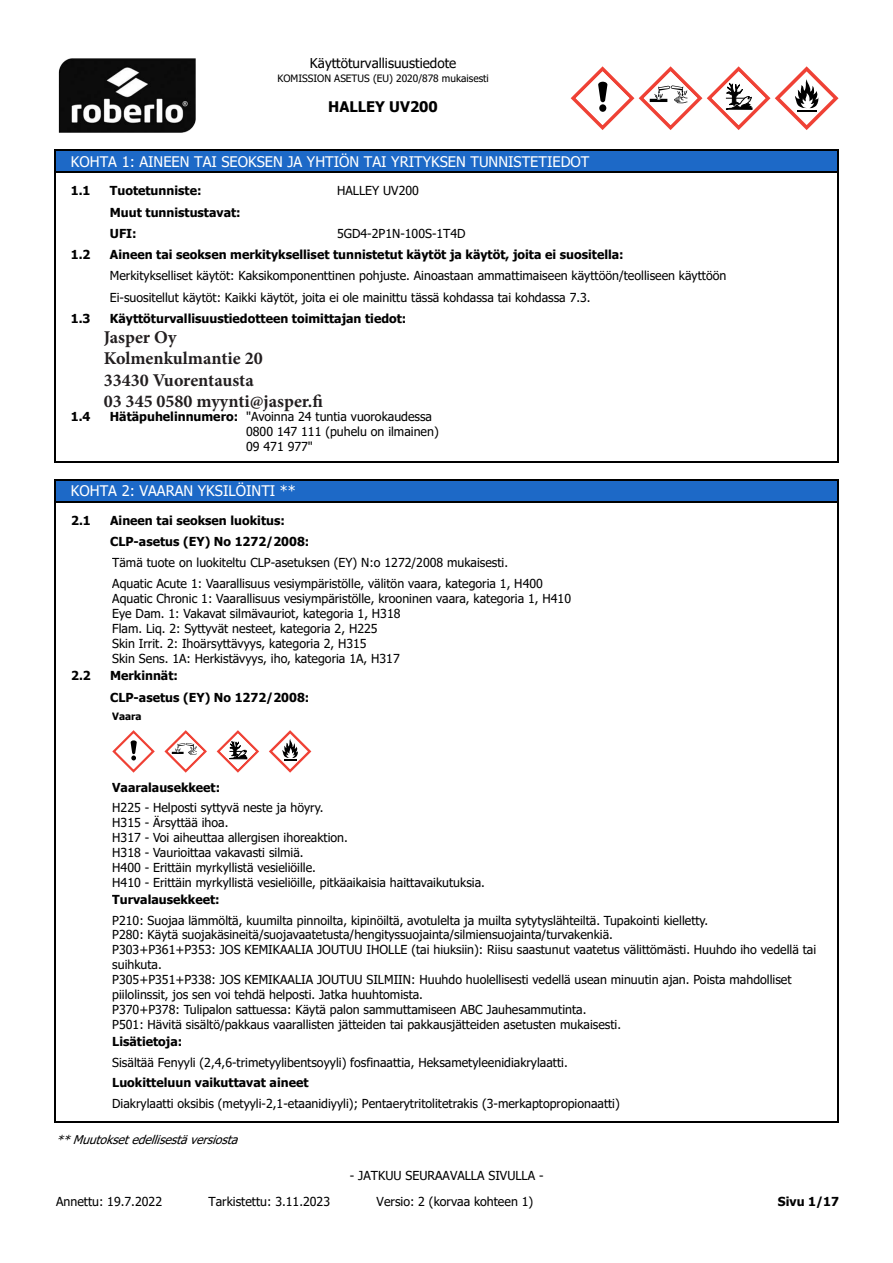
<style>
.page{position:relative;width:893px;height:1263px;background:#fff}
.page>*{position:absolute;margin:0;border:0;box-sizing:border-box;transform-origin:0 0}
.t1{font:700 18px "Minion Pro";color:#231f20}
.t2{font:14.7px "Tahoma";color:#fff}
.t3{font:700 14.7px "Tahoma";color:#000}
.t4{font:13.5px "Tahoma";color:#000}
.t5{font:12.3px/15px "Tahoma";color:#000}
.t6{font:700 12.3px/21.3px "Tahoma";color:#000}
.t7{font:italic 12px "Tahoma";color:#000}
.t8{font:10.2px "Tahoma";color:#000}
.t9{font:700 10.2px "Tahoma";color:#000}
.s1{font-weight:700}
.s2{font-weight:400}
</style>
<div class="page">
<img style="left:58px;top:58px;width:138px;height:75px">
<svg style="left:571px;top:66px;width:267px;height:64px"></svg>
<div style="left:71px;top:150px;width:768px;height:23px;background:#1d69c7"></div>
<hr style="left:71px;top:150px;width:768px;height:1px;background:#000">
<hr style="left:71px;top:172px;width:768px;height:1px;background:#000">
<svg style="left:54px;top:150px;width:17px;height:182px"></svg>
<svg style="left:838px;top:151px;width:1px;height:181px"></svg>
<hr style="left:54px;top:332px;width:1px;height:77px;background:#000">
<hr style="left:838px;top:332px;width:1px;height:77px;background:#000">
<hr style="left:54px;top:409px;width:1px;height:47px;background:#000">
<hr style="left:838px;top:409px;width:1px;height:47px;background:#000">
<hr style="left:54px;top:461px;width:785px;height:1px;background:#000">
<div style="left:71px;top:479px;width:768px;height:23px;background:#1d69c7"></div>
<hr style="left:71px;top:479px;width:768px;height:1px;background:#000">
<hr style="left:71px;top:501px;width:768px;height:1px;background:#000">
<svg style="left:54px;top:479px;width:17px;height:97px"></svg>
<svg style="left:838px;top:480px;width:1px;height:96px"></svg>
<hr style="left:54px;top:576px;width:1px;height:92px;background:#000">
<hr style="left:838px;top:576px;width:1px;height:92px;background:#000">
<svg style="left:112px;top:730px;width:43px;height:43px"></svg>
<svg style="left:164px;top:730px;width:43px;height:43px"></svg>
<svg style="left:217px;top:730px;width:42px;height:43px"></svg>
<svg style="left:269px;top:730px;width:42px;height:43px"></svg>
<svg style="left:54px;top:668px;width:1px;height:62px"></svg>
<svg style="left:838px;top:668px;width:1px;height:62px"></svg>
<hr style="left:54px;top:730px;width:1px;height:49px;background:#000">
<hr style="left:838px;top:730px;width:1px;height:49px;background:#000">
<svg style="left:54px;top:779px;width:1px;height:21px"></svg>
<svg style="left:838px;top:779px;width:1px;height:21px"></svg>
<hr style="left:54px;top:800px;width:1px;height:92px;background:#000">
<hr style="left:838px;top:800px;width:1px;height:92px;background:#000">
<svg style="left:54px;top:892px;width:1px;height:20px"></svg>
<svg style="left:838px;top:892px;width:1px;height:20px"></svg>
<hr style="left:54px;top:912px;width:1px;height:122px;background:#000">
<hr style="left:838px;top:912px;width:1px;height:122px;background:#000">
<svg style="left:54px;top:1034px;width:1px;height:87px"></svg>
<svg style="left:838px;top:1034px;width:1px;height:87px"></svg>
<hr style="left:54px;top:1121px;width:785px;height:1px;background:#000">
<p class="t4" style="left:310px;top:54px;width:148px">Käyttöturvallisuustiedote</p>
<p class="t8" style="left:277px;top:71px;width:213px">KOMISSION ASETUS (EU) 2020/878 mukaisesti</p>
<p class="t3" style="left:328px;top:96px;width:111px">HALLEY UV200</p>
<p class="t2" style="left:71px;top:152px;width:520px">KOHTA 1: AINEEN TAI SEOKSEN JA YHTIÖN TAI YRITYKSEN TUNNISTETIEDOT</p>
<p class="t6" style="left:71px;top:181px;width:21px">1.1</p>
<p class="t6" style="left:110px;top:181px;width:93px">Tuotetunniste:</p>
<p class="t5" style="left:337px;top:184px;width:83px">HALLEY UV200</p>
<p class="t6" style="left:110px;top:202px;width:132px">Muut tunnistustavat:<br>UFI:</p>
<p class="t5" style="left:337px;top:226px;width:130px">5GD4-2P1N-100S-1T4D</p>
<p class="t6" style="left:71px;top:244px;width:21px">1.2</p>
<p class="t5" style="left:110px;top:245px;width:618px;line-height:21.3px"><span class="s1">Aineen tai seoksen merkitykselliset tunnistetut käytöt ja käytöt, joita ei suositella:<br></span>Merkitykselliset käytöt: Kaksikomponenttinen pohjuste. Ainoastaan ammattimaiseen käyttöön/teolliseen käyttöön<br>Ei-suositellut käytöt: Kaikki käytöt, joita ei ole mainittu tässä kohdassa tai kohdassa 7.3.</p>
<p class="t6" style="left:71px;top:308px;width:21px">1.3</p>
<p class="t6" style="left:110px;top:308px;width:298px">Käyttöturvallisuustiedotteen toimittajan tiedot:<br><span class="s2">Roberlo S.A.U.</span></p>
<p class="t5" style="left:110px;top:348px;width:154px">Ctra. Nacional II, Km. 706,5</p>
<p class="t5" style="left:110px;top:393px;width:106px">msds@roberlo.com</p>
<p class="t6" style="left:71px;top:406px;width:21px">1.4</p>
<p class="t5" style="left:246px;top:410px;width:194px;text-indent:-136px"><span class="s1">Hätäpuhelinnumero:</span> "Avoinna 24 tuntia vuorokaudessa<br>0800 147 111 (puhelu on ilmainen)<br>09 471 977"</p>
<p class="t2" style="left:71px;top:481px;width:226px">KOHTA 2: VAARAN YKSILÖINTI **</p>
<p class="t6" style="left:71px;top:510px;width:21px">2.1</p>
<p class="t5" style="left:110px;top:510px;width:434px;line-height:21.3px"><span class="s1">Aineen tai seoksen luokitus:<br>CLP-asetus (EY) No 1272/2008:<br></span>Tämä tuote on luokiteltu CLP-asetuksen (EY) N:o 1272/2008 mukaisesti.<br>Aquatic Acute 1: Vaarallisuus vesiympäristölle, välitön vaara, kategoria 1, H400</p>
<p class="t5" style="left:112px;top:592px;width:460px">Aquatic Chronic 1: Vaarallisuus vesiympäristölle, krooninen vaara, kategoria 1, H410<br>Eye Dam. 1: Vakavat silmävauriot, kategoria 1, H318<br>Flam. Liq. 2: Syttyvät nesteet, kategoria 2, H225<br>Skin Irrit. 2: Ihoärsyttävyys, kategoria 2, H315<br>Skin Sens. 1A: Herkistävyys, iho, kategoria 1A, H317</p>
<p class="t6" style="left:71px;top:666px;width:21px">2.2</p>
<p class="t6" style="left:110px;top:666px;width:201px">Merkinnät:<br>CLP-asetus (EY) No 1272/2008:</p>
<p class="t9" style="left:112px;top:709px;width:31px">Vaara</p>
<p class="t1" style="left:104px;top:324px;width:74px">Jasper Oy</p>
<p class="t1" style="left:104px;top:346px;width:160px">Kolmenkulmantie 20</p>
<p class="t1" style="left:104px;top:367px;width:152px">33430 Vuorentausta</p>
<p class="t1" style="left:104px;top:389px;width:221px">03 345 0580 myynti@jasper.fi</p>
<p class="t5" style="left:112px;top:778px;width:213px;line-height:20.4px"><span class="s1">Vaaralausekkeet:<br></span>H225 - Helposti syttyvä neste ja höyry.</p>
<p class="t5" style="left:112px;top:816px;width:374px">H315 - Ärsyttää ihoa.<br>H317 - Voi aiheuttaa allergisen ihoreaktion.<br>H318 - Vaurioittaa vakavasti silmiä.<br>H400 - Erittäin myrkyllistä vesieliöille.<br>H410 - Erittäin myrkyllistä vesieliöille, pitkäaikaisia haittavaikutuksia.</p>
<p class="t5" style="left:112px;top:890px;width:597px;line-height:20.4px"><span class="s1">Turvalausekkeet:<br></span>P210: Suojaa lämmöltä, kuumilta pinnoilta, kipinöiltä, avotulelta ja muilta sytytyslähteiltä. Tupakointi kielletty.</p>
<p class="t5" style="left:112px;top:928px;width:705px">P280: Käytä suojakäsineitä/suojavaatetusta/hengityssuojainta/silmiensuojainta/turvakenkiä.<br>P303+P361+P353: JOS KEMIKAALIA JOUTUU IHOLLE (tai hiuksiin): Riisu saastunut vaatetus välittömästi. Huuhdo iho vedellä tai suihkuta.<br>P305+P351+P338: JOS KEMIKAALIA JOUTUU SILMIIN: Huuhdo huolellisesti vedellä usean minuutin ajan. Poista mahdolliset piilolinssit, jos sen voi tehdä helposti. Jatka huuhtomista.<br>P370+P378: Tulipalon sattuessa: Käytä palon sammuttamiseen ABC Jauhesammutinta.<br>P501: Hävitä sisältö/pakkaus vaarallisten jätteiden tai pakkausjätteiden asetusten mukaisesti.</p>
<p class="t5" style="left:112px;top:1032px;width:509px;line-height:20.4px"><span class="s1">Lisätietoja:<br></span>Sisältää Fenyyli (2,4,6-trimetyylibentsoyyli) fosfinaattia, Heksametyleenidiakrylaatti.<br><span class="s1">Luokitteluun vaikuttavat aineet<br></span>Diakrylaatti oksibis (metyyli-2,1-etaanidiyyli); Pentaerytritolitetrakis (3-merkaptopropionaatti)</p>
<p class="t7" style="left:56px;top:1132px;width:188px">**Muutoksetedellisestäversiosta</p>
<p class="t5" style="left:350px;top:1169px;width:195px">- JATKUU SEURAAVALLA SIVULLA -</p>
<p class="t5" style="left:56px;top:1195px;width:107px">Annettu: 19.7.2022</p>
<p class="t5" style="left:209px;top:1195px;width:123px">Tarkistettu: 3.11.2023</p>
<p class="t5" style="left:377px;top:1195px;width:158px">Versio: 2 (korvaa kohteen 1)</p>
<p class="t6" style="left:778px;top:1192px;width:63px">Sivu 1/17</p>
</div>
